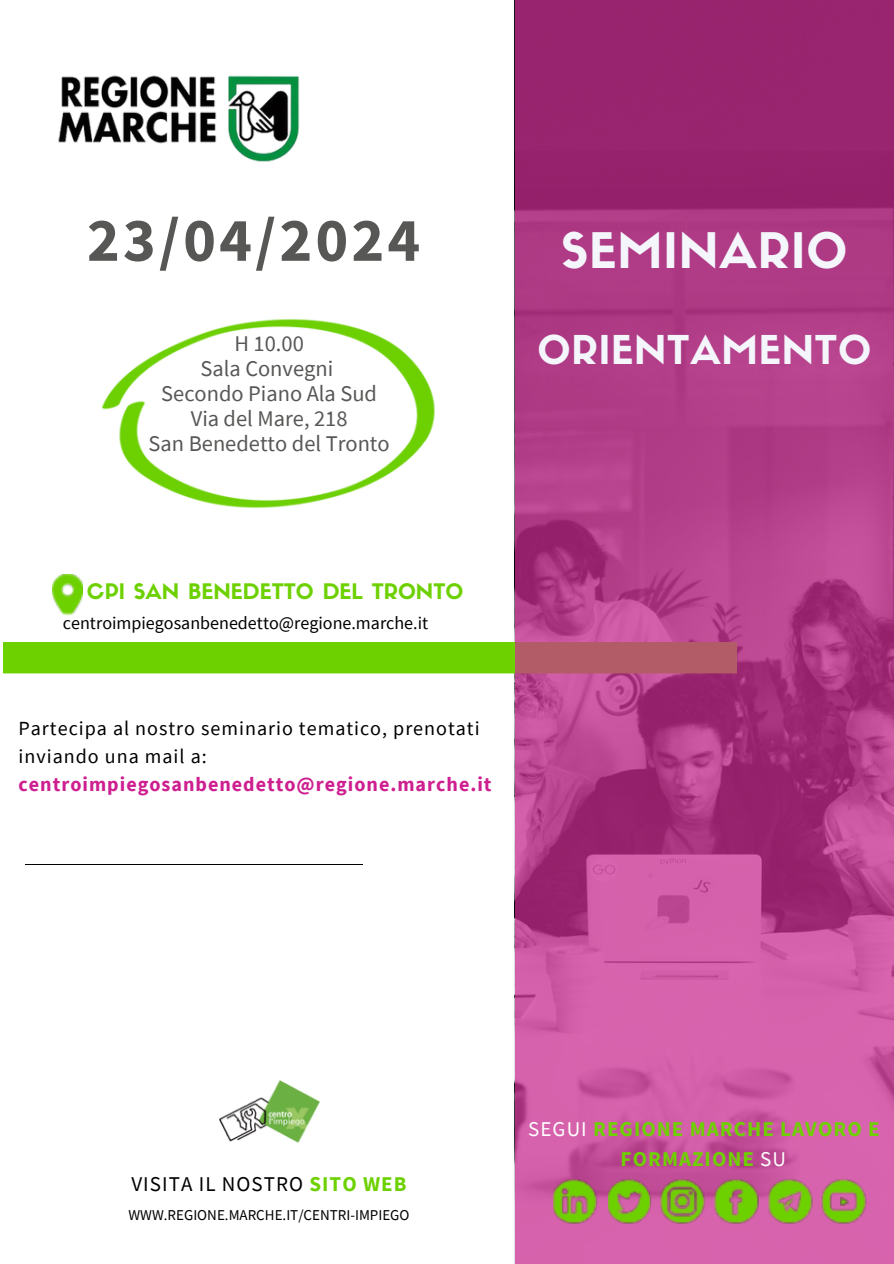
<style>
.page{position:relative;width:894px;height:1264px;background:#fff}
.page>*{position:absolute;margin:0;border:0;box-sizing:border-box;transform-origin:0 0}
.t1{font:700 62.1px "Source Sans Pro";letter-spacing:.05em;color:#575756}
.t2{font:48px "Sifonn Basic";letter-spacing:.02em;color:#f4f6fc}
.t3{font:39px "Sifonn Basic";letter-spacing:.02em;color:#f4f6fc}
.t4{font:22.5px/24.8px "Source Sans Pro";color:#575756;text-align:center}
.t5{font:700 21px/30.3px "Source Sans Pro";letter-spacing:.05em;color:#6dd100;text-align:center}
.t6{font:21px "Sifonn Basic";color:#6dd100}
.t7{font:21px "Source Sans Pro";letter-spacing:.05em;color:#000}
.t8{font:20.1px/28.2px "Source Sans Pro";letter-spacing:.05em;color:#000}
.t9{font:700 20.1px "Source Sans Pro";letter-spacing:.05em;color:#ce1f90}
.t10{font:18px "Source Sans Pro";color:#000}
.t11{font:15px "Source Sans Pro";color:#000}
.s1{font-weight:700;color:#6dd100}
.s2{font-weight:400;color:#fff}
</style>
<div class="page">
<img style="left:3px;top:642px;width:512px;height:387px">
<img style="left:515px;top:0;width:378px;height:1263px">
<img style="left:219px;top:1080px;width:100px;height:62px">
<img style="left:58px;top:75px;width:242px;height:87px">
<img style="left:101px;top:318px;width:334px;height:191px">
<img style="left:53px;top:575px;width:30px;height:40px">
<hr style="left:25px;top:863px;width:337px;height:1px;background:#000">
<img style="left:608px;top:1178px;width:43px;height:45px">
<img style="left:660px;top:1178px;width:45px;height:45px">
<img style="left:714px;top:1178px;width:44px;height:45px">
<img style="left:768px;top:1178px;width:44px;height:45px">
<img style="left:554px;top:1178px;width:43px;height:45px">
<img style="left:820px;top:1178px;width:45px;height:45px">
<svg style="left:840px;top:1197px;width:8px;height:8px"></svg>
<h6 class="t1" style="left:87px;top:200px;width:335px">23/04/2024</h6>
<p class="t4" style="left:149px;top:331px;width:242px">H 10.00<br>Sala Convegni<br>Secondo Piano Ala Sud<br>Via del Mare, 218<br>San Benedetto del Tronto</p>
<h4 class="t2" style="left:561px;top:232px;width:287px">SEMINARIO</h4>
<p class="t3" style="left:537px;top:334px;width:335px">ORIENTAMENTO</p>
<p class="t6" style="left:87px;top:583px;width:378px">CPI SAN BENEDETTO DEL TRONTO</p>
<p class="t10" style="left:63px;top:611px;width:366px">centroimpiegosanbenedetto@regione.marche.it</p>
<p class="t8" style="left:19px;top:713px;width:462px">Partecipa al nostro seminario tematico, prenotati inviando una mail a:</p>
<p class="t9" style="left:19px;top:771px;width:474px">centroimpiegosanbenedetto@regione.marche.it</p>
<h1 class="t7" style="left:131px;top:1170px;width:276px">VISITA IL NOSTRO <span class="s1">SITO WEB</span></h1>
<p class="t11" style="left:128px;top:1205px;width:282px">WWW.REGIONE.MARCHE.IT/CENTRI-IMPIEGO</p>
<p class="t5" style="left:528px;top:1113px;width:353px"><span class="s2">SEGUI</span> REGIONE MARCHE LAVORO E<br>FORMAZIONE <span class="s2">SU</span></p>
</div>
